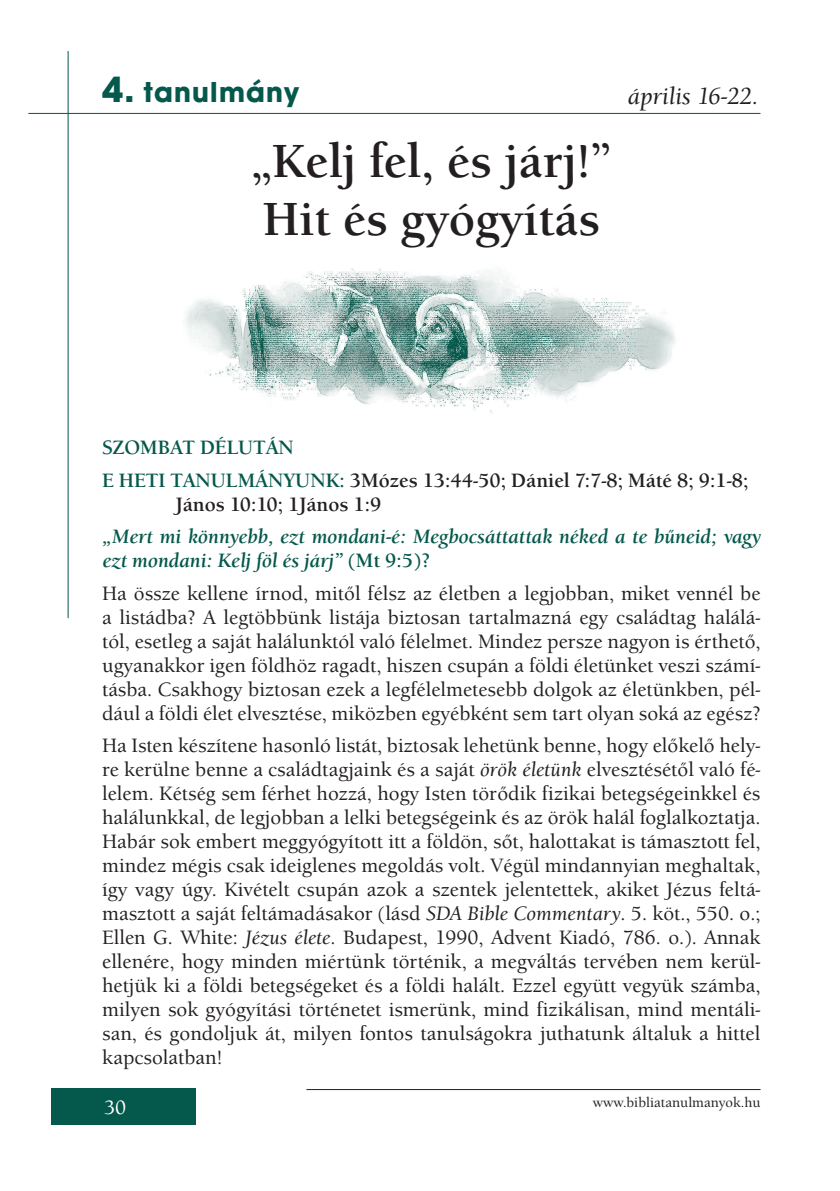
<style>
.page{position:relative;width:840px;height:1191px;background:#fff}
.page>*{position:absolute;margin:0;border:0;box-sizing:border-box;transform-origin:0 0}
.t1{font:700 48px/57.6px "Berkeley Old Sty Itc TEE";color:#231f20}
.t2{font:700 30px "Avant Gar Got Itc TEE";letter-spacing:.04em;color:#05584c}
.t3{font:italic 500 24px "Berkeley Old Sty Itc TEE";color:#231f20}
.t4{font:500 20px/24px "Berkeley Old Sty Itc TEE";color:#231f20;text-align:justify}
.t5{font:italic 700 20px/24px "Berkeley Old Sty Itc TEE";color:#05584c}
.t6{font:700 20px/32.4px "Berkeley Old Sty Itc TEE";color:#231f20}
.t7{font:500 20px "Berkeley Old Sty Itc TEE";color:#fff}
.t8{font:500 14px "Berkeley Old Sty Itc TEE";color:#231f20}
.s1{font-size:38px}
.s2{color:#05584c}
.s3{font-style:normal}
.s4{font-style:italic}
</style>
<div class="page">
<div style="left:51px;top:1089px;width:145px;height:36px;background:#05584c"></div>
<hr style="left:28px;top:113px;width:732px;height:1px;background:#05584c">
<hr style="left:68px;top:51px;width:1px;height:567px;background:#05584c">
<img style="left:186px;top:268px;width:489px;height:146px">
<hr style="left:306px;top:1089px;width:454px;height:1px;background:#231f20">
<h2 class="t2" style="left:102px;top:74px;width:198px"><span class="s1">4.</span> tanulmány</h2>
<h1 class="t1" style="left:251px;top:133px;width:361px">„Kelj fel, és járj!”<br>Hit és gyógyítás</h1>
<p class="t3" style="left:627px;top:82px;width:132px">április 16-22.</p>
<p class="t6" style="left:102px;top:431px;width:647px"><span class="s2">SZOMBAT DÉLUTÁN<br>e HETI TANULMÁNYUNK:</span> 3Mózes 13:44-50; Dániel 7:7-8; Máté 8; 9:1-8;</p>
<p class="t6" style="left:176px;top:488px;width:207px">János 10:10; 1János 1:9</p>
<p class="t5" style="left:102px;top:524px;width:661px">„Mert mi könnyebb, ezt mondani-é: Megbocsáttattak néked a te bűneid; vagy ezt mondani: Kelj föl és járj” <span class="s3">(Mt 9:5)?</span></p>
<p class="t4" style="left:102px;top:581px;width:659px">Ha össze kellene írnod, mitől félsz az életben a legjobban, miket vennél be a listádba? A legtöbbünk listája biztosan tartalmazná egy családtag halálá&shy;tól, esetleg a saját halálunktól való félelmet. Mindez persze nagyon is érthető, ugyanakkor igen földhöz ragadt, hiszen csupán a földi életünket veszi számí&shy;tásba. Csakhogy biztosan ezek a legfélelmetesebb dolgok az életünkben, pél&shy;dául a földi élet elvesztése, miközben egyébként sem tart olyan soká az egész?</p>
<p class="t4" style="left:102px;top:733px;width:659px">Ha Isten készítene hasonló listát, biztosak lehetünk benne, hogy előkelő hely&shy;re kerülne benne a családtagjaink és a saját <span class="s4">örök életünk</span> elvesztésétől való fé&shy;lelem. Kétség sem férhet hozzá, hogy Isten törődik fizikai betegségeinkkel és halálunkkal, de legjobban a lelki betegségeink és az örök halál foglalkoztatja.<br>Habár sok embert meggyógyított itt a földön, sőt, halottakat is támasztott fel, mindez mégis csak ideiglenes megoldás volt. Végül mindannyian meghaltak, így vagy úgy. Kivételt csupán azok a szentek jelentettek, akiket Jézus feltá&shy;masztott a saját feltámadásakor (lásd <span class="s4">SDA Bible Commentary</span>. 5. köt., 550. o.; Ellen G. White: <span class="s4">Jézus élete</span>. Budapest, 1990, Advent Kiadó, 786. o.). Annak ellenére, hogy minden miértünk történik, a megváltás tervében nem kerül&shy;hetjük ki a földi betegségeket és a földi halált. Ezzel együtt vegyük számba, milyen sok gyógyítási történetet ismerünk, mind fizikálisan, mind mentáli&shy;san, és gondoljuk át, milyen fontos tanulságokra juthatunk általuk a hittel kapcsolatban!</p>
<p class="t7" style="left:104px;top:1096px;width:24px">30</p>
<p class="t8" style="left:592px;top:1094px;width:169px">www.bibliatanulmanyok.hu</p>
</div>
